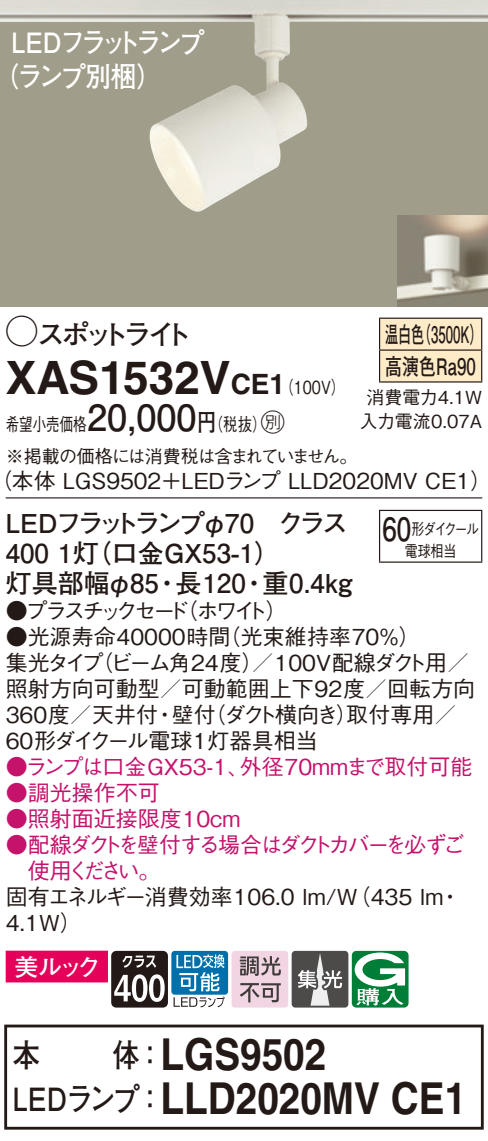
<style>
.page{position:relative;width:488px;height:1141px;background:#fff}
.page>*{position:absolute;margin:0;border:0;box-sizing:border-box;transform-origin:0 0}
.t1{font:700 46px "Helvetica LT Std";color:#231916}
.t2{font:700 44px "Helvetica LT Std";color:#231916;scale:.88 1}
.t3{font:700 36px "Futo Go B101 Pro";color:#231916}
.t4{font:700 32px "Futo Go B101 Pro";letter-spacing:-.02em;color:#231916;scale:.85 1}
.t5{font:700 32px "Futo Go B101 Pro";letter-spacing:-.02em;color:#231916;scale:.81 1}
.t6{font:700 28px/34px "Futo Go B101 Pro";letter-spacing:-.12em;color:#fff;scale:.9 1}
.t7{font:700 28px "Futo Go B101 Pro";letter-spacing:-.195em;color:#231916}
.t8{font:700 28px "Helvetica LT Std";color:#231916}
.t9{font:700 26px "Futo Go B101 Pro";color:#231916}
.t10{font:700 26px "Futo Go B101 Pro";letter-spacing:-.145em;color:#231916}
.t11{font:24px "Futo Go B101 Pro Bold 90 pv RKSJ H";color:#fff}
.t12{font:24px "Ford Classification 1";color:#231916}
.t13{font:700 22.8px/32px "Futo Go B101 Pro";color:#231916;scale:.58 1}
.t14{font:500 22px/26px "Gothic BBB Pro";color:#231916}
.t15{font:500 22px "Gothic BBB Pro";color:#c5126b}
.t16{font:500 22px/26px "Gothic BBB Pro";letter-spacing:-.145em;color:#c5126b}
.t17{font:500 22px "Gothic BBB Pro";letter-spacing:-.165em;color:#231916}
.t18{font:500 22px "Gothic BBB Pro";letter-spacing:-.04em;color:#231916}
.t19{font:500 18px/31.6px "Gothic BBB Pro";letter-spacing:-.04em;color:#231916;scale:.75 1}
.t20{font:500 18px/24px "Gothic BBB Pro";color:#231916;text-align:center}
.t21{font:500 18px "Gothic BBB Pro";color:#231916;scale:.8 1}
.t22{font:500 16px "Gothic BBB Pro";letter-spacing:-.11em;color:#231916;scale:.81 1}
.s1{font-family:"Ford Classification 1";font-weight:400;font-size:32px}
.s2{font-size:46px}
.s3{font-family:"Helvetica LT Std";font-weight:700;font-size:28px}
.s4{font-family:"Gothic BBB Pro";font-weight:500;font-size:18px}
.s5{font-family:"Futo Go B101 Pro";font-weight:700;font-size:24px}
</style>
<div class="page">
<div style="left:0;top:0;width:488px;height:306px;background:#a19d8b"></div>
<img style="left:0;top:0;width:488px;height:212px">
<img style="left:397px;top:215px;width:91px;height:91px">
<div style="left:380px;top:319px;width:101px;height:62px;background:#feecc9"></div>
<hr style="left:379px;top:317px;width:103px;height:2px;background:#231916">
<hr style="left:379px;top:319px;width:1px;height:30px;background:#231916">
<hr style="left:481px;top:319px;width:1px;height:30px;background:#231916">
<hr style="left:379px;top:349px;width:103px;height:2px;background:#231916">
<hr style="left:379px;top:351px;width:1px;height:30px;background:#231916">
<hr style="left:481px;top:351px;width:1px;height:30px;background:#231916">
<hr style="left:379px;top:381px;width:103px;height:2px;background:#231916">
<hr style="left:6px;top:497px;width:476px;height:1px;background:#231916">
<hr style="left:379px;top:511px;width:1px;height:50px;background:#231916">
<hr style="left:379px;top:510px;width:103px;height:1px;background:#231916">
<hr style="left:481px;top:511px;width:1px;height:50px;background:#231916">
<hr style="left:379px;top:561px;width:103px;height:2px;background:#231916">
<div style="left:171px;top:950px;width:57px;height:44px;background:#0070ac;border-radius:3px"></div>
<svg style="left:6px;top:950px;width:218px;height:57px"></svg>
<svg style="left:231px;top:950px;width:177px;height:57px"></svg>
<div style="left:4px;top:1024px;width:479px;height:105px;border:3px solid #231916"></div>
<p class="t6" style="left:-7px;top:22px;width:236px;text-indent:18px">LEDフラットランプ（ランプ別梱(</p>
<p class="t7" style="left:6px;top:312px;width:188px"><span class="s1">A</span>スポットライト</p>
<p class="t13" style="left:417px;top:315px;width:115px">（3500 (K</p>
<p class="t13" style="left:385px;top:315px;width:158px">温白色<br>高演色Ra90</p>
<p class="t20" style="left:359px;top:383px;width:124px">消費電力4.1W入力電流0.07A</p>
<h1 class="t1" style="left:6px;top:349px;width:196px">XAS1532</h1>
<p class="t8" style="left:200px;top:367px;width:71px"><span class="s2">V</span>CE</p>
<p class="t21" style="left:269px;top:372px;width:96px">（<span class="s3">1</span> 100 (V</p>
<h3 class="t3" style="left:87px;top:389px;width:111px">20,000</h3>
<p class="t12" style="left:252px;top:410px;width:34px">C<span class="s4">）</span></p>
<p class="t21" style="left:197px;top:410px;width:70px">（<span class="s5">円</span>税抜</p>
<p class="t19" style="left:6px;top:406px;width:470px">希望小売価格<br>※掲載の価格には消費税は含まれていません。</p>
<p class="t14" style="left:-10px;top:465px;width:503px">（本体 LGS9502＋LEDランプ LLD2020MV CE1(</p>
<p class="t10" style="left:6px;top:502px;width:343px">LEDフラットランプφ70　クラス</p>
<p class="t9" style="left:6px;top:532px;width:276px">400 （灯1 口金GX53-1(</p>
<p class="t9" style="left:262px;top:562px;width:91px">重0.4kg</p>
<p class="t9" style="left:6px;top:562px;width:155px">灯具部幅φ85</p>
<p class="t9" style="left:175px;top:562px;width:72px">長120</p>
<p class="t9" style="left:154px;top:562px;width:27px">・</p>
<p class="t9" style="left:241px;top:562px;width:27px">・</p>
<p class="t14" style="left:176px;top:595px;width:113px">（ホワイト(</p>
<p class="t17" style="left:6px;top:593px;width:185px">●プラスチックセード</p>
<h3 class="t5" style="left:382px;top:504px;width:37px">60</h3>
<p class="t22" style="left:404px;top:538px;width:65px">電球相当</p>
<p class="t22" style="left:411px;top:516px;width:85px">形ダイクール</p>
<p class="t14" style="left:219px;top:621px;width:203px">（光束維持率70％(</p>
<p class="t14" style="left:6px;top:621px;width:226px">●光源寿命40000時間</p>
<p class="t18" style="left:92px;top:645px;width:173px">（ビーム角24度）</p>
<p class="t14" style="left:6px;top:647px;width:99px">集光タイプ</p>
<p class="t14" style="left:6px;top:673px;width:471px">照射方向可動型／可動範囲上下92度／回転方向</p>
<p class="t14" style="left:204px;top:699px;width:254px">（ダクト横向き取付専用／</p>
<p class="t14" style="left:252px;top:647px;width:218px">／100V配線ダクト用／</p>
<p class="t14" style="left:336px;top:699px;width:23px">）</p>
<p class="t14" style="left:6px;top:699px;width:313px">360度／天井付<br>60形ダイクール電球1灯器具相当</p>
<p class="t15" style="left:240px;top:749px;width:234px">外径70mmまで取付可能</p>
<p class="t14" style="left:172px;top:699px;width:45px">壁付</p>
<p class="t14" style="left:154px;top:699px;width:23px">・</p>
<p class="t15" style="left:6px;top:749px;width:245px">●ランプは口金GX53-1、</p>
<p class="t15" style="left:6px;top:775px;width:156px">●調光操作不可</p>
<p class="t15" style="left:6px;top:801px;width:236px">●照射面近接限度10cm</p>
<p class="t16" style="left:28px;top:829px;width:439px;text-indent:-22px">●配線ダクトを壁付する場合はダクトカバーを必ずご使用ください。</p>
<p class="t14" style="left:439px;top:881px;width:23px">・</p>
<p class="t14" style="left:6px;top:881px;width:439px">固有エネルギー消費効率106.0 lm （W/ 435 lm<br>4.1W(</p>
<p class="t11" style="left:14px;top:947px;width:88px">美ルック</p>
<h3 class="t4" style="left:13px;top:1029px;width:34px">本</h3>
<h3 class="t4" style="left:113px;top:1029px;width:62px">体：</h3>
<h2 class="t2" style="left:160px;top:1027px;width:190px">LGS9502</h2>
<h3 class="t4" style="left:13px;top:1073px;width:179px">LEDランプ：</h3>
<h2 class="t2" style="left:160px;top:1071px;width:349px">LLD2020MV CE1</h2>
</div>
